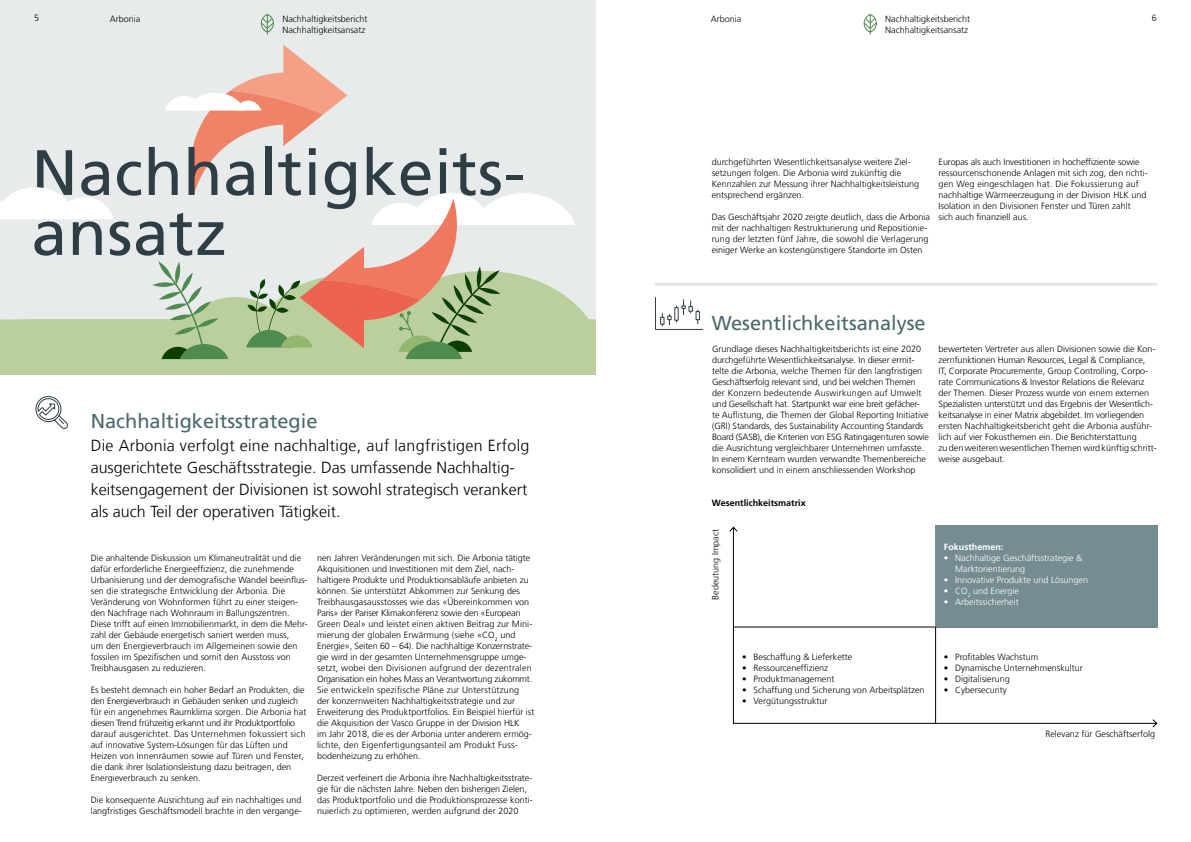
<style>
.page{position:relative;width:1191px;height:842px;background:#fff}
.page>*{position:absolute;margin:0;border:0;box-sizing:border-box;transform-origin:0 0}
.t1{font:64px/60px "Frutiger LT Com";letter-spacing:.01em;color:#2e3e44}
.t2{font:20px "Frutiger LT Com";color:#4a696d}
.t3{font:300 16px/22px "Frutiger LT Com";color:#000}
.t4{font:300 9px/11px "Frutiger LT Com";color:#000}
.t5{font:300 9px/11px "Frutiger LT Com";color:#fff}
.t6{font:700 9px "Frutiger LT Com";color:#000}
.t7{font:700 9px "Frutiger LT Com";color:#fff}
</style>
<div class="page">
<div style="left:0;top:0;width:595px;height:374px;background:#e8ebec"></div>
<hr style="left:655px;top:283px;width:502px;height:3px;background:#e3e3e4">
<svg style="left:732px;top:533px;width:419px;height:191px"></svg>
<svg style="left:729px;top:526px;width:9px;height:7px"></svg>
<svg style="left:1151px;top:719px;width:7px;height:9px"></svg>
<hr style="left:935px;top:525px;width:1px;height:198px;background:#000">
<hr style="left:733px;top:627px;width:424px;height:1px;background:#000">
<div style="left:935px;top:525px;width:222px;height:102px;background:#758d92"></div>
<svg style="left:260px;top:14px;width:14px;height:20px"></svg>
<svg style="left:863px;top:14px;width:14px;height:20px"></svg>
<svg style="left:0;top:45px;width:595px;height:329px"></svg>
<svg style="left:35px;top:396px;width:33px;height:33px"></svg>
<svg style="left:655px;top:297px;width:48px;height:33px"></svg>
<p class="t4" style="left:34px;top:12px;width:7px">5</p>
<p class="t4" style="left:110px;top:13px;width:32px">Arbonia</p>
<p class="t4" style="left:282px;top:13px;width:86px">Nachhaltigkeitsbericht</p>
<p class="t4" style="left:711px;top:13px;width:32px">Arbonia</p>
<p class="t4" style="left:1152px;top:12px;width:7px">6</p>
<p class="t4" style="left:282px;top:24px;width:84px">Nachhaltigkeitsansatz</p>
<p class="t4" style="left:885px;top:13px;width:86px">Nachhaltigkeitsbericht<br>Nachhaltigkeitsansatz</p>
<h1 class="t1" style="left:31px;top:143px;width:495px">Nachhaltigkeits&shy;ansatz</h1>
<h2 class="t2" style="left:91px;top:409px;width:228px">Nachhaltigkeitsstrategie</h2>
<p class="t3" style="left:91px;top:435px;width:440px">Die Arbonia verfolgt eine nachhaltige, auf langfristigen Erfolg ausgerichtete Geschäftsstrategie. Das umfassende Nachhaltig&shy;keitsengagement der Divisionen ist sowohl strategisch verankert als auch Teil der operativen Tätigkeit.</p>
<p class="t4" style="left:91px;top:552px;width:218px">Die anhaltende Diskussion um Klimaneutralität und die dafür erforderliche Energieeffizienz, die zunehmende Urbanisierung und der demografische Wandel beeinflus&shy;sen die strategische Entwicklung der Arbonia. Die Veränderung von Wohnformen führt zu einer steigen&shy;den Nachfrage nach Wohnraum in Ballungszentren.<br>Diese trifft auf einen Immobilienmarkt, in dem die Mehr&shy;zahl der Gebäude energetisch saniert werden muss,<br>um den Energieverbrauch im Allgemeinen sowie den fossilen im Spezifischen und somit den Ausstoss von Treibhausgasen zu reduzieren.</p>
<p class="t4" style="left:91px;top:684px;width:217px">Es besteht demnach ein hoher Bedarf an Produkten, die den Energieverbrauch in Gebäuden senken und zugleich für ein angenehmes Raumklima sorgen. Die Arbonia hat diesen Trend frühzeitig erkannt und ihr Produktportfolio darauf ausgerichtet. Das Unternehmen fokussiert sich auf innovative System-Lösungen für das Lüften und Heizen von Innenräumen sowie auf Türen und Fenster, die dank ihrer Isolationsleistung dazu beitragen, den Energieverbrauch zu senken.</p>
<p class="t4" style="left:91px;top:794px;width:213px">Die konsequente Ausrichtung auf ein nachhaltiges und langfristiges Geschäftsmodell brachte in den vergange-</p>
<p class="t4" style="left:317px;top:552px;width:219px">nen Jahren Veränderungen mit sich. Die Arbonia tätigte Akquisitionen und Investitionen mit dem Ziel, nach&shy;haltigere Produkte und Produktionsabläufe anbieten zu können. Sie unterstützt Abkommen zur Senkung des Treibhausgasausstosses wie das «Übereinkommen von Paris» der Pariser Klimakonferenz sowie den «European Green Deal» und leistet einen aktiven Beitrag zur Mini&shy;mierung der globalen Erwärmung (siehe «CO<sub>2</sub> und Energie», Seiten 60 – 64). Die nachhaltige Konzernstrate&shy;gie wird in der gesamten Unternehmensgruppe umge&shy;setzt, wobei den Divisionen aufgrund der dezentralen Organisation ein hohes Mass an Verantwortung zukommt.<br>Sie entwickeln spezifische Pläne zur Unterstützung<br>der konzernweiten Nachhaltigkeitsstrategie und zur Erweiterung des Produktportfolios. Ein Beispiel hierfür ist die Akquisition der Vasco Gruppe in der Division HLK<br>im Jahr 2018, die es der Arbonia unter anderem ermög&shy;lichte, den Eigenfertigungsanteil am Produkt Fuss&shy;bodenheizung zu erhöhen.</p>
<p class="t4" style="left:317px;top:772px;width:217px">Derzeit verfeinert die Arbonia ihre Nachhaltigkeitsstrate&shy;gie für die nächsten Jahre. Neben den bisherigen Zielen, das Produktportfolio und die Produktionsprozesse konti&shy;nuierlich zu optimieren, werden aufgrund der 2020</p>
<p class="t4" style="left:711px;top:156px;width:209px">durchgeführten Wesentlichkeitsanalyse weitere Ziel&shy;setzungen folgen. Die Arbonia wird zukünftig die Kennzahlen zur Messung ihrer Nachhaltigkeitsleistung entsprechend ergänzen.</p>
<p class="t4" style="left:711px;top:211px;width:220px">Das Geschäftsjahr 2020 zeigte deutlich, dass die Arbonia mit der nachhaltigen Restrukturierung und Repositionie&shy;rung der letzten fünf Jahre, die sowohl die Verlagerung einiger Werke an kostengünstigere Standorte im Osten</p>
<p class="t4" style="left:938px;top:156px;width:211px">Europas als auch Investitionen in hocheffiziente sowie ressourcenschonende Anlagen mit sich zog, den richti&shy;gen Weg eingeschlagen hat. Die Fokussierung auf nachhaltige Wärmeerzeugung in der Division HLK und Isolation in den Divisionen Fenster und Türen zahlt<br>sich auch finanziell aus.</p>
<h2 class="t2" style="left:711px;top:312px;width:215px">Wesentlichkeitsanalyse</h2>
<p class="t4" style="left:712px;top:343px;width:218px">Grundlage dieses Nachhaltigkeitsberichts ist eine 2020 durchgeführte Wesentlichkeitsanalyse. In dieser ermit&shy;telte die Arbonia, welche Themen für den langfristigen Geschäftserfolg relevant sind, und bei welchen Themen der Konzern bedeutende Auswirkungen auf Umwelt und Gesellschaft hat. Startpunkt war eine breit gefächer&shy;te Auflistung, die Themen der Global Reporting Initiative (GRI) Standards, des Sustainability Accounting Standards Board (SASB), die Kriterien von ESG Ratingagenturen sowie die Ausrichtung vergleichbarer Unternehmen umfasste.<br>In einem Kernteam wurden verwandte Themenbereiche konsolidiert und in einem anschliessenden Workshop</p>
<p class="t4" style="left:938px;top:343px;width:220px">bewerteten Vertreter aus allen Divisionen sowie die Kon&shy;zernfunktionen Human Resources, Legal &amp; Compliance,<br>IT, Corporate Procuremente, Group Controlling, Corpo&shy;rate Communications &amp; Investor Relations die Relevanz der Themen. Dieser Prozess wurde von einem externen Spezialisten unterstützt und das Ergebnis der Wesentlich&shy;keitsanalyse in einer Matrix abgebildet. Im vorliegenden ersten Nachhaltigkeitsbericht geht die Arbonia ausführ&shy;lich auf vier Fokusthemen ein. Die Berichterstattung<br>zu den weiteren wesentlichen Themen wird künftig schritt&shy;weise ausgebaut.</p>
<p class="t6" style="left:712px;top:498px;width:95px">Wesentlichkeitsmatrix</p>
<p class="t4" style="left:710px;top:600px;width:72px;rotate:-90deg">Bedeutung Impact</p>
<p class="t4" style="left:742px;top:651px;width:112px">• Beschaffung &amp; Lieferkette</p>
<p class="t4" style="left:742px;top:662px;width:88px">• Ressourceneffizienz</p>
<p class="t4" style="left:742px;top:673px;width:94px">• Produktmanagement</p>
<p class="t4" style="left:742px;top:684px;width:184px">• Schaffung und Sicherung von Arbeitsplätzen</p>
<p class="t4" style="left:742px;top:695px;width:87px">• Vergütungsstruktur</p>
<p class="t7" style="left:944px;top:542px;width:61px">Fokusthemen:</p>
<p class="t5" style="left:955px;top:552px;width:128px;text-indent:-11px">• Nachhaltige Geschäftsstrategie &amp;<br>Marktorientierung</p>
<p class="t5" style="left:944px;top:574px;width:146px">• Innovative Produkte und Lösungen</p>
<p class="t5" style="left:944px;top:585px;width:77px">• CO<sub>2</sub> und Energie</p>
<p class="t5" style="left:944px;top:596px;width:76px">• Arbeitssicherheit</p>
<p class="t4" style="left:944px;top:651px;width:96px">• Profitables Wachstum</p>
<p class="t4" style="left:944px;top:662px;width:141px">• Dynamische Unternehmenskultur</p>
<p class="t4" style="left:944px;top:673px;width:67px">• Digitalisierung</p>
<p class="t4" style="left:944px;top:684px;width:64px">• Cybersecurity</p>
<p class="t4" style="left:1045px;top:728px;width:111px">Relevanz für Geschäftserfolg</p>
</div>
